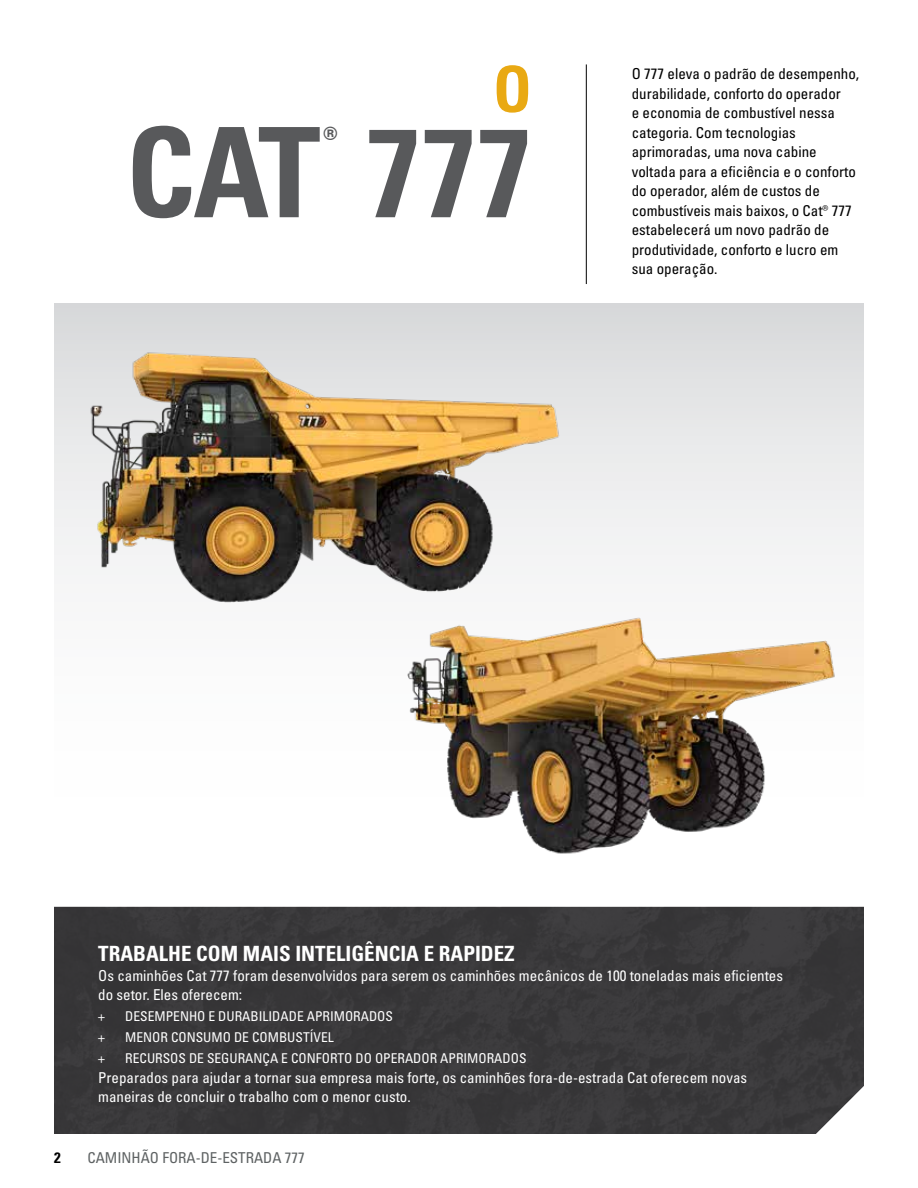
<style>
.page{position:relative;width:918px;height:1188px;background:#fff}
.page>*{position:absolute;margin:0;border:0;box-sizing:border-box;transform-origin:0 0}
.t1{font:124.95px "Univers LTCYR 67 Bold Cond";letter-spacing:-.01em;color:#58595b}
.t2{font:62.85px "Univers LTCYR 67 Bold Cond";color:#e9a913}
.t3{font:36.6px "Univers LTCYR 67 Bold Cond";color:#58595b}
.Body_copy_white{font:21px "Univers LTCYR 67 Bold Cond";color:#fff}
.Body_copy{font:condensed 15px/19.5px "Univers LTCYR 57";color:#000}
.Body_copy_white-2{font:condensed 15px/19.5px "Univers LTCYR 57";color:#fff}
.t4{font:condensed 15px "Univers LTCYR 57";color:#5e6263}
.t5{font:15px "Univers LTCYR 67 Bold Cond";color:#000}
.t6{font:condensed 13.5px "Univers LTCYR 57";color:#fff}
</style>
<div class="page">
<div style="left:54px;top:303px;width:810px;height:582px;background:linear-gradient(to bottom,#dfe0e1,#fff)"></div>
<div style="left:54px;top:907px;width:810px;height:227px;background:#383739"></div>
<hr style="left:586px;top:64px;width:1px;height:220px;background:#000">
<img style="left:54px;top:265px;width:540px;height:405px">
<img style="left:312px;top:509px;width:540px;height:405px">
<p class="t2" style="left:493px;top:51px;width:40px">O</p>
<p class="t1" style="left:126px;top:96px;width:407px">CAT 777</p>
<p class="t3" style="left:323px;top:118px;width:16px">®</p>
<p class="Body_copy" style="left:632px;top:64px;width:229px">O 777 eleva o padrão de desempenho, durabilidade, conforto do operador<br>e economia de combustível nessa categoria. Com tecnologias aprimoradas, uma nova cabine voltada para a eficiência e o conforto do operador, além de custos de combustíveis mais baixos, o Cat® 777 estabelecerá um novo padrão de produtividade, conforto e lucro em sua operação.</p>
<p class="Body_copy_white" style="left:98px;top:941px;width:418px">TRABALHE COM MAIS INTELIGÊNCIA E RAPIDEZ</p>
<p class="Body_copy_white-2" style="left:98px;top:965px;width:686px">Os caminhões Cat 777 foram desenvolvidos para serem os caminhões mecânicos de 100 toneladas mais eficientes do setor. Eles oferecem:</p>
<p class="t6" style="left:98px;top:1008px;width:8px">+</p>
<p class="t6" style="left:125px;top:1008px;width:269px">DESEMPENHO E DURABILIDADE APRIMORADOS</p>
<p class="t6" style="left:98px;top:1029px;width:8px">+</p>
<p class="t6" style="left:125px;top:1029px;width:210px">MENOR CONSUMO DE COMBUSTÍVEL</p>
<p class="t6" style="left:98px;top:1050px;width:8px">+</p>
<p class="t6" style="left:125px;top:1050px;width:403px">RECURSOS DE SEGURANÇA E CONFORTO DO OPERADOR APRIMORADOS</p>
<p class="Body_copy_white-2" style="left:98px;top:1067px;width:651px">Preparados para ajudar a tornar sua empresa mais forte, os caminhões fora-de-estrada Cat oferecem novas maneiras de concluir o trabalho com o menor custo.</p>
<p class="t5" style="left:54px;top:1148px;width:8px">2</p>
<p class="t4" style="left:87px;top:1148px;width:219px">CAMINHÃO FORA-DE-ESTRADA 777</p>
</div>
